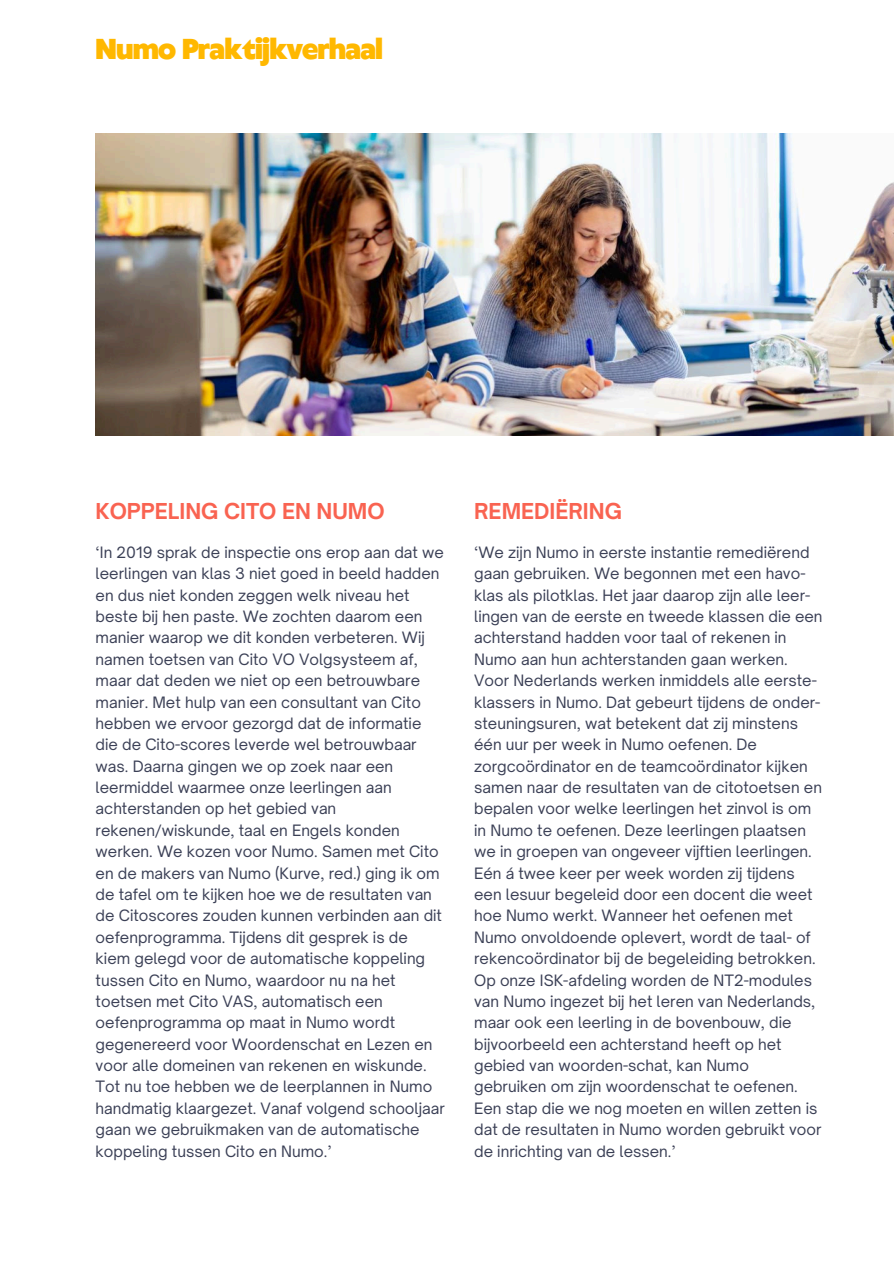
<style>
.page{position:relative;width:894px;height:1264px;background:#fff}
.page>*{position:absolute;margin:0;border:0;box-sizing:border-box;transform-origin:0 0}
.t1{font:900 27px "Klein Text";letter-spacing:-.03em;color:#ffb800}
.t2{font:700 21px "Open Sauce One";color:#f96351}
.t3{font:15px/21.3px "Open Sauce One";color:#3b4056}
</style>
<div class="page">
<img style="left:96px;top:133px;width:797px;height:302px">
<h2 class="t1" style="left:96px;top:36px;width:289px">Numo Praktijkverhaal</h2>
<p class="t2" style="left:96px;top:498px;width:290px">KOPPELING CITO EN NUMO</p>
<p class="t3" style="left:96px;top:541px;width:349px">‘In 2019 sprak de inspectie ons erop aan dat we leerlingen van klas 3 niet goed in beeld hadden en dus niet konden zeggen welk niveau het beste bij hen paste. We zochten daarom een manier waarop we dit konden verbeteren. Wij namen toetsen van Cito VO Volgsysteem af, maar dat deden we niet op een betrouwbare manier. Met hulp van een consultant van Cito hebben we ervoor gezorgd dat de informatie die de Cito-scores leverde wel betrouwbaar was. Daarna gingen we op zoek naar een leermiddel waarmee onze leerlingen aan achterstanden op het gebied van rekenen/wiskunde, taal en Engels konden werken. We kozen voor Numo. Samen met Cito en de makers van Numo (Kurve, red.) ging ik om de tafel om te kijken hoe we de resultaten van de Citoscores zouden kunnen verbinden aan dit oefenprogramma. Tijdens dit gesprek is de kiem gelegd voor de automatische koppeling tussen Cito en Numo, waardoor nu na het toetsen met Cito VAS, automatisch een oefenprogramma op maat in Numo wordt gegenereerd voor Woordenschat en Lezen en voor alle domeinen van rekenen en wiskunde.</p>
<h2 class="t3" style="left:96px;top:1076px;width:350px">Tot nu toe hebben we de leerplannen in Numo handmatig klaargezet. Vanaf volgend schooljaar gaan we gebruikmaken van de automatische koppeling tussen Cito en Numo.’</h2>
<p class="t2" style="left:474px;top:498px;width:149px">REMEDIËRING</p>
<p class="t3" style="left:474px;top:541px;width:350px">‘We zijn Numo in eerste instantie remediërend gaan gebruiken. We begonnen met een havo&shy;klas als pilotklas. Het jaar daarop zijn alle leer&shy;lingen van de eerste en tweede klassen die een achterstand hadden voor taal of rekenen in Numo aan hun achterstanden gaan werken.<br>Voor Nederlands werken inmiddels alle eerste&shy;klassers in Numo. Dat gebeurt tijdens de onder&shy;steuningsuren, wat betekent dat zij minstens één uur per week in Numo oefenen. De zorgcoördinator en de teamcoördinator kijken samen naar de resultaten van de citotoetsen en bepalen voor welke leerlingen het zinvol is om in Numo te oefenen. Deze leerlingen plaatsen we in groepen van ongeveer vijftien leerlingen.<br>Eén á twee keer per week worden zij tijdens een lesuur begeleid door een docent die weet hoe Numo werkt. Wanneer het oefenen met Numo onvoldoende oplevert, wordt de taal- of rekencoördinator bij de begeleiding betrokken.<br>Op onze ISK-afdeling worden de NT2-modules van Numo ingezet bij het leren van Nederlands, maar ook een leerling in de bovenbouw, die bijvoorbeeld een achterstand heeft op het gebied van woorden-schat, kan Numo gebruiken om zijn woordenschat te oefenen.<br>Een stap die we nog moeten en willen zetten is dat de resultaten in Numo worden gebruikt voor de inrichting van de lessen.’</p>
</div>
